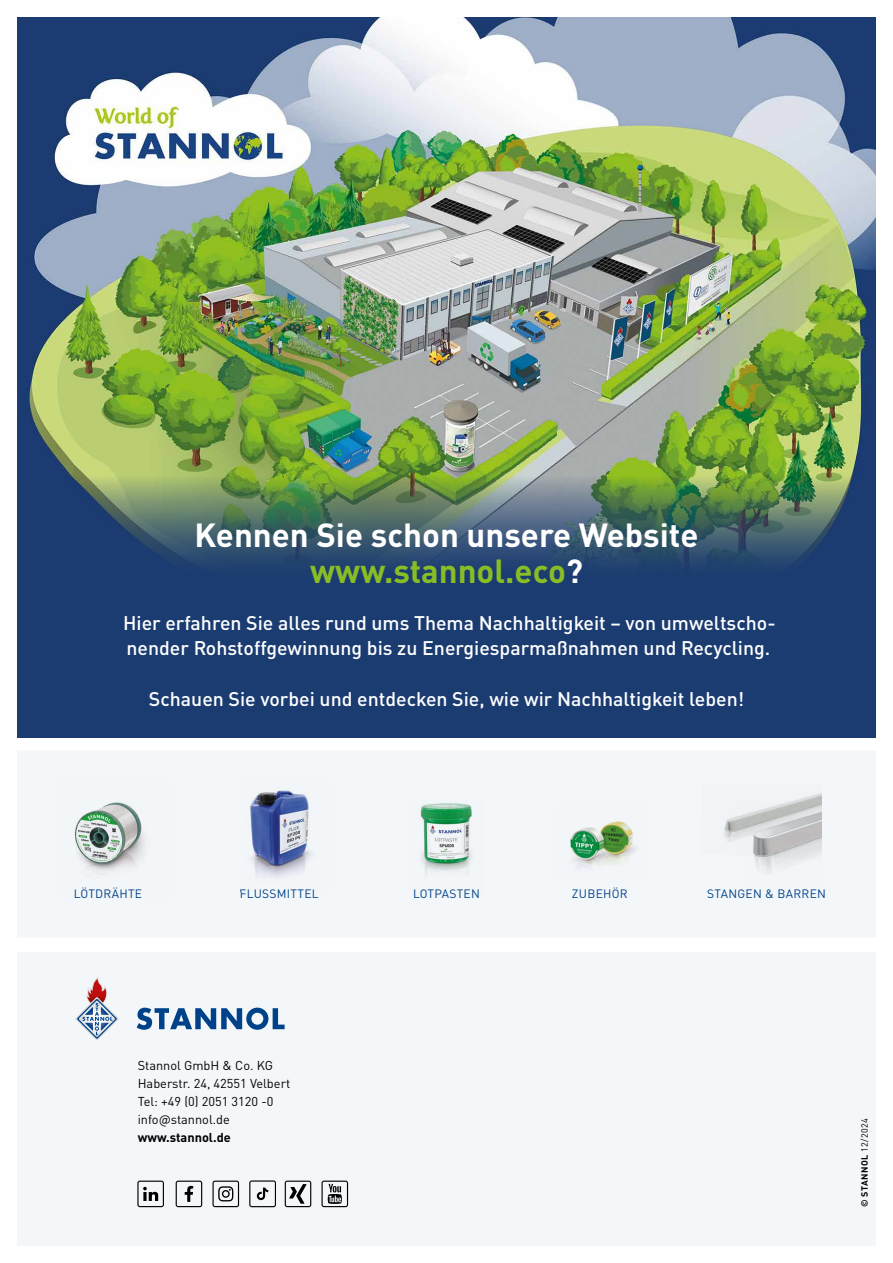
<style>
.page{position:relative;width:893px;height:1263px;background:#fff}
.page>*{position:absolute;margin:0;border:0;box-sizing:border-box;transform-origin:0 0}
.t1{font:700 33px/36px "DIN Pro";color:#fff;text-align:center}
.t2{font:500 19.5px/25.5px "DIN Pro";color:#fff}
.t3{font:12.75px/18px "DIN Pro";color:#000}
.t4{font:700 12.75px "DIN Pro";color:#000}
.t5{font:12px "DIN Pro";letter-spacing:.025em;color:#004289}
.t6{font:700 9px "DIN Pro";letter-spacing:.05em;color:#000}
.s1{color:#88bd25}
.s2{font-weight:400}
</style>
<div class="page">
<div style="left:17px;top:751px;width:859px;height:186px;background:#f4f7f9"></div>
<div style="left:17px;top:952px;width:859px;height:294px;background:#f4f7f9"></div>
<img style="left:742px;top:860px;width:80px;height:31px">
<svg style="left:137px;top:1008px;width:148px;height:22px"></svg>
<svg style="left:75px;top:977px;width:44px;height:63px"></svg>
<img style="left:17px;top:17px;width:859px;height:459px">
<svg style="left:17px;top:476px;width:859px;height:262px;background:#2a4b6d"></svg>
<svg style="left:212px;top:1180px;width:27px;height:27px"></svg>
<svg style="left:249px;top:1180px;width:27px;height:27px"></svg>
<svg style="left:176px;top:1180px;width:26px;height:27px"></svg>
<svg style="left:285px;top:1180px;width:26px;height:27px"></svg>
<svg style="left:137px;top:1180px;width:27px;height:27px"></svg>
<svg style="left:321px;top:1180px;width:27px;height:27px"></svg>
<img style="left:701px;top:784px;width:121px;height:76px">
<img style="left:59px;top:780px;width:111px;height:120px">
<img style="left:242px;top:777px;width:89px;height:115px">
<img style="left:557px;top:803px;width:92px;height:79px">
<img style="left:412px;top:800px;width:71px;height:96px">
<h1 class="t1" style="left:194px;top:513px;width:505px">Kennen Sie schon unsere Website <span class="s1">www.stannol.eco</span>?</h1>
<p class="t2" style="left:123px;top:608px;width:654px">Hier erfahren Sie alles rund ums Thema Nachhaltigkeit – von umweltscho&shy;nender Rohstoffgewinnung bis zu Energiesparmaßnahmen und Recycling.</p>
<p class="t2" style="left:149px;top:684px;width:597px">Schauen Sie vorbei und entdecken Sie, wie wir Nachhaltigkeit leben!</p>
<p class="t5" style="left:74px;top:884px;width:70px">LÖTDRÄHTE</p>
<p class="t5" style="left:240px;top:884px;width:81px">FLUSSMITTEL</p>
<p class="t5" style="left:413px;top:884px;width:68px">LOTPASTEN</p>
<p class="t5" style="left:572px;top:884px;width:57px">ZUBEHÖR</p>
<p class="t5" style="left:707px;top:884px;width:120px">STANGEN &amp; BARREN</p>
<p class="t3" style="left:138px;top:1055px;width:154px">Stannol GmbH &amp; Co. KG<br>Haberstr. 24, 42551 Velbert<br>Tel: +49 (0) 2051 3120 -0 info@stannol.de</p>
<p class="t4" style="left:138px;top:1127px;width:95px">www.stannol.de</p>
<p class="t6" style="left:857px;top:1207px;width:91px;rotate:-90deg">© STANNOL <span class="s2">12/2024</span></p>
</div>
